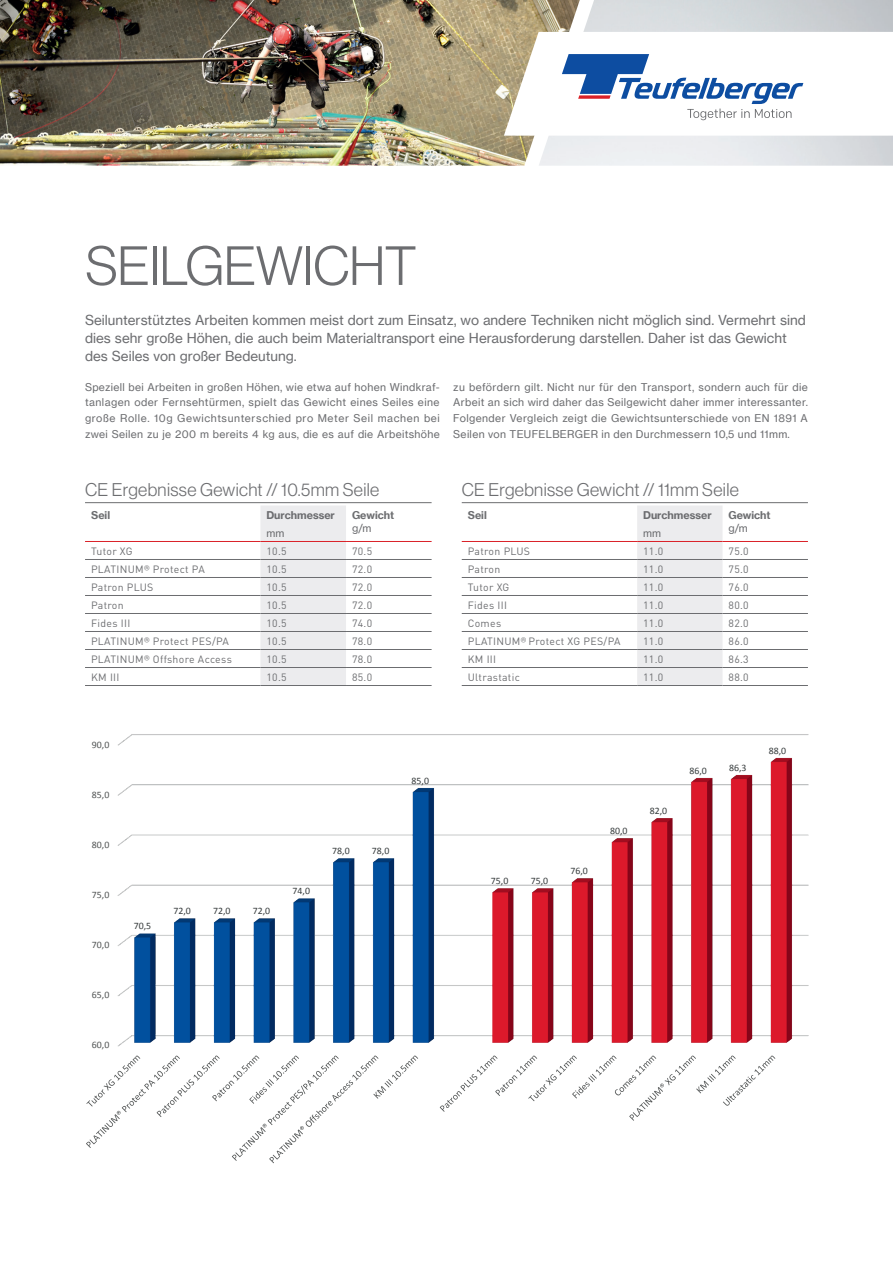
<style>
.page{position:relative;width:893px;height:1263px;background:#fff}
.page>*{position:absolute;margin:0;border:0;box-sizing:border-box;transform-origin:0 0}
.t1{font:54px "N Haas Grotesk DS Pro 45 Lt";letter-spacing:-.01em;color:#6c6d70}
.t2{font:18px "N Haas Grotesk DS Pro 45 Lt";letter-spacing:.02em;color:#6c6d70}
.t3{font:13.5px/18px "N Haas Grotesk TX Pro 55 Rg";color:#6c6d70}
.t4{font:10.5px/15.8px "N Haas Grotesk TX Pro 55 Rg";letter-spacing:.03em;color:#6c6d70;text-align:justify}
.t5{font:10.5px "DIN Pro";letter-spacing:.03em;color:#6c6d70}
.t6{font:10.5px "N Haas Grotesk TX Pro 75 Bd";color:#6c6d70}
.t7{font:9.9px "Calibri";color:#373c3d}
.t8{font:9.9px "Calibri";color:#515454}
.s1{font-family:"N Haas Grotesk DS Pro 45 Lt"}
</style>
<div class="page">
<img style="left:0;top:0;width:580px;height:166px">
<svg style="left:504px;top:32px;width:389px;height:104px"></svg>
<hr style="left:85px;top:502px;width:347px;height:1px;background:#6c6d70">
<div style="left:260px;top:506px;width:86px;height:179px;background:#ececee"></div>
<hr style="left:85px;top:595px;width:175px;height:1px;background:#6c6d70">
<hr style="left:260px;top:595px;width:86px;height:1px;background:#6c6d70">
<hr style="left:346px;top:595px;width:86px;height:1px;background:#6c6d70">
<hr style="left:85px;top:613px;width:175px;height:1px;background:#6c6d70">
<hr style="left:260px;top:613px;width:86px;height:1px;background:#6c6d70">
<hr style="left:346px;top:613px;width:86px;height:1px;background:#6c6d70">
<hr style="left:85px;top:631px;width:175px;height:1px;background:#6c6d70">
<hr style="left:260px;top:631px;width:86px;height:1px;background:#6c6d70">
<hr style="left:346px;top:631px;width:86px;height:1px;background:#6c6d70">
<hr style="left:85px;top:649px;width:175px;height:1px;background:#6c6d70">
<hr style="left:260px;top:649px;width:86px;height:1px;background:#6c6d70">
<hr style="left:346px;top:649px;width:86px;height:1px;background:#6c6d70">
<hr style="left:85px;top:559px;width:175px;height:1px;background:#6c6d70">
<hr style="left:260px;top:559px;width:86px;height:1px;background:#6c6d70">
<hr style="left:346px;top:559px;width:86px;height:1px;background:#6c6d70">
<hr style="left:85px;top:577px;width:175px;height:1px;background:#6c6d70">
<hr style="left:260px;top:577px;width:86px;height:1px;background:#6c6d70">
<hr style="left:346px;top:577px;width:86px;height:1px;background:#6c6d70">
<hr style="left:85px;top:667px;width:175px;height:1px;background:#6c6d70">
<hr style="left:260px;top:667px;width:86px;height:1px;background:#6c6d70">
<hr style="left:346px;top:667px;width:86px;height:1px;background:#6c6d70">
<hr style="left:85px;top:685px;width:175px;height:1px;background:#6c6d70">
<hr style="left:260px;top:685px;width:86px;height:1px;background:#6c6d70">
<hr style="left:346px;top:685px;width:86px;height:1px;background:#6c6d70">
<hr style="left:85px;top:541px;width:175px;height:1px;background:#da2128">
<hr style="left:260px;top:541px;width:86px;height:1px;background:#da2128">
<hr style="left:346px;top:541px;width:86px;height:1px;background:#da2128">
<hr style="left:462px;top:502px;width:346px;height:1px;background:#6c6d70">
<div style="left:637px;top:506px;width:85px;height:179px;background:#ececee"></div>
<hr style="left:462px;top:559px;width:175px;height:1px;background:#6c6d70">
<hr style="left:637px;top:559px;width:85px;height:1px;background:#6c6d70">
<hr style="left:722px;top:559px;width:86px;height:1px;background:#6c6d70">
<hr style="left:462px;top:577px;width:175px;height:1px;background:#6c6d70">
<hr style="left:637px;top:577px;width:85px;height:1px;background:#6c6d70">
<hr style="left:722px;top:577px;width:86px;height:1px;background:#6c6d70">
<hr style="left:462px;top:631px;width:175px;height:1px;background:#6c6d70">
<hr style="left:637px;top:631px;width:85px;height:1px;background:#6c6d70">
<hr style="left:722px;top:631px;width:86px;height:1px;background:#6c6d70">
<hr style="left:462px;top:649px;width:175px;height:1px;background:#6c6d70">
<hr style="left:637px;top:649px;width:85px;height:1px;background:#6c6d70">
<hr style="left:722px;top:649px;width:86px;height:1px;background:#6c6d70">
<hr style="left:462px;top:667px;width:175px;height:1px;background:#6c6d70">
<hr style="left:637px;top:667px;width:85px;height:1px;background:#6c6d70">
<hr style="left:722px;top:667px;width:86px;height:1px;background:#6c6d70">
<hr style="left:462px;top:685px;width:175px;height:1px;background:#6c6d70">
<hr style="left:637px;top:685px;width:85px;height:1px;background:#6c6d70">
<hr style="left:722px;top:685px;width:86px;height:1px;background:#6c6d70">
<hr style="left:462px;top:595px;width:175px;height:1px;background:#6c6d70">
<hr style="left:637px;top:595px;width:85px;height:1px;background:#6c6d70">
<hr style="left:722px;top:595px;width:86px;height:1px;background:#6c6d70">
<hr style="left:462px;top:613px;width:175px;height:1px;background:#6c6d70">
<hr style="left:637px;top:613px;width:85px;height:1px;background:#6c6d70">
<hr style="left:722px;top:613px;width:86px;height:1px;background:#6c6d70">
<hr style="left:462px;top:541px;width:175px;height:1px;background:#da2128">
<hr style="left:637px;top:541px;width:85px;height:1px;background:#da2128">
<hr style="left:722px;top:541px;width:86px;height:1px;background:#da2128">
<svg style="left:86px;top:734px;width:723px;height:430px"></svg>
<h1 class="t1" style="left:85px;top:236px;width:332px">SEILGEWICHT</h1>
<p class="t3" style="left:85px;top:311px;width:722px">Seilunterstütztes Arbeiten kommen meist dort zum Einsatz, wo andere Techniken nicht möglich sind. Vermehrt sind dies sehr große Höhen, die auch beim Materialtransport eine Herausforderung darstellen. Daher ist das Gewicht des Seiles von großer Bedeutung.</p>
<p class="t4" style="left:85px;top:379px;width:356px">Speziell bei Arbeiten in großen Höhen, wie etwa auf hohen Windkraf&shy;tanlagen oder Fernsehtürmen, spielt das Gewicht eines Seiles eine große Rolle. 10g Gewichtsunterschied pro Meter Seil machen bei zwei Seilen zu je 200 m bereits 4 kg aus, die es auf die Arbeitshöhe</p>
<p class="t4" style="left:453px;top:379px;width:356px">zu befördern gilt. Nicht nur für den Transport, sondern auch für die Arbeit an sich wird daher das Seilgewicht daher immer interessanter.<br>Folgender Vergleich zeigt die Gewichtsunterschiede von EN 1891 A Seilen von TEUFELBERGER in den Durchmessern 10,5 und 11mm.</p>
<h2 class="t2" style="left:85px;top:480px;width:296px">CE Ergebnisse Gewicht // 10.5mm Seile</h2>
<p class="t6" style="left:91px;top:508px;width:21px">Seil</p>
<p class="t6" style="left:266px;top:508px;width:70px">Durchmesser</p>
<p class="t4" style="left:266px;top:525px;width:19px">mm</p>
<p class="t6" style="left:352px;top:508px;width:44px">Gewicht</p>
<p class="t4" style="left:352px;top:521px;width:21px">g/m</p>
<p class="t5" style="left:91px;top:543px;width:43px">Tutor XG</p>
<p class="t5" style="left:266px;top:543px;width:22px">10.5</p>
<p class="t5" style="left:352px;top:543px;width:22px">70.5</p>
<p class="t5" style="left:91px;top:561px;width:115px">PLATINUM<span class="s1">®</span> Protect PA</p>
<p class="t5" style="left:266px;top:561px;width:22px">10.5</p>
<p class="t5" style="left:352px;top:561px;width:22px">72.0</p>
<p class="t5" style="left:91px;top:579px;width:64px">Patron PLUS</p>
<p class="t5" style="left:266px;top:579px;width:22px">10.5</p>
<p class="t5" style="left:352px;top:579px;width:22px">72.0</p>
<p class="t5" style="left:91px;top:597px;width:34px">Patron</p>
<p class="t5" style="left:266px;top:597px;width:22px">10.5</p>
<p class="t5" style="left:352px;top:597px;width:22px">72.0</p>
<p class="t5" style="left:91px;top:615px;width:41px">Fides III</p>
<p class="t5" style="left:266px;top:615px;width:22px">10.5</p>
<p class="t5" style="left:352px;top:615px;width:22px">74.0</p>
<p class="t5" style="left:91px;top:633px;width:139px">PLATINUM<span class="s1">®</span> Protect PES/PA</p>
<p class="t5" style="left:266px;top:633px;width:22px">10.5</p>
<p class="t5" style="left:352px;top:633px;width:22px">78.0</p>
<p class="t5" style="left:91px;top:651px;width:142px">PLATINUM<span class="s1">®</span> Offshore Access</p>
<p class="t5" style="left:266px;top:651px;width:22px">10.5</p>
<p class="t5" style="left:352px;top:651px;width:22px">78.0</p>
<p class="t5" style="left:91px;top:669px;width:30px">KM III</p>
<p class="t5" style="left:266px;top:669px;width:22px">10.5</p>
<p class="t5" style="left:352px;top:669px;width:22px">85.0</p>
<p class="t8" style="left:92px;top:738px;width:19px">90,0</p>
<p class="t8" style="left:92px;top:788px;width:19px">85,0</p>
<p class="t8" style="left:92px;top:838px;width:19px">80,0</p>
<p class="t8" style="left:92px;top:888px;width:19px">75,0</p>
<p class="t8" style="left:92px;top:938px;width:19px">70,0</p>
<p class="t8" style="left:92px;top:988px;width:19px">65,0</p>
<p class="t8" style="left:92px;top:1038px;width:19px">60,0</p>
<p class="t7" style="left:412px;top:774px;width:19px">85,0</p>
<p class="t7" style="left:134px;top:919px;width:19px">70,5</p>
<p class="t7" style="left:173px;top:904px;width:19px">72,0</p>
<p class="t7" style="left:213px;top:904px;width:19px">72,0</p>
<p class="t7" style="left:253px;top:904px;width:19px">72,0</p>
<p class="t7" style="left:292px;top:884px;width:19px">74,0</p>
<p class="t7" style="left:332px;top:844px;width:19px">78,0</p>
<p class="t7" style="left:372px;top:844px;width:19px">78,0</p>
<h2 class="t2" style="left:462px;top:480px;width:279px">CE Ergebnisse Gewicht // 11mm Seile</h2>
<p class="t6" style="left:468px;top:508px;width:21px">Seil</p>
<p class="t6" style="left:643px;top:508px;width:70px">Durchmesser</p>
<p class="t4" style="left:643px;top:525px;width:19px">mm</p>
<p class="t6" style="left:728px;top:508px;width:44px">Gewicht</p>
<p class="t4" style="left:728px;top:521px;width:21px">g/m</p>
<p class="t5" style="left:468px;top:543px;width:64px">Patron PLUS</p>
<p class="t5" style="left:643px;top:543px;width:22px">11.0</p>
<p class="t5" style="left:728px;top:543px;width:22px">75.0</p>
<p class="t5" style="left:468px;top:561px;width:34px">Patron</p>
<p class="t5" style="left:643px;top:561px;width:22px">11.0</p>
<p class="t5" style="left:728px;top:561px;width:22px">75.0</p>
<p class="t5" style="left:468px;top:579px;width:43px">Tutor XG</p>
<p class="t5" style="left:643px;top:579px;width:22px">11.0</p>
<p class="t5" style="left:728px;top:579px;width:22px">76.0</p>
<p class="t5" style="left:468px;top:597px;width:41px">Fides III</p>
<p class="t5" style="left:643px;top:597px;width:22px">11.0</p>
<p class="t5" style="left:728px;top:597px;width:22px">80.0</p>
<p class="t5" style="left:468px;top:615px;width:35px">Comes</p>
<p class="t5" style="left:643px;top:615px;width:22px">11.0</p>
<p class="t5" style="left:728px;top:615px;width:22px">82.0</p>
<p class="t5" style="left:468px;top:633px;width:154px">PLATINUM<span class="s1">®</span> Protect XG PES/PA</p>
<p class="t5" style="left:643px;top:633px;width:22px">11.0</p>
<p class="t5" style="left:728px;top:633px;width:22px">86.0</p>
<p class="t5" style="left:468px;top:651px;width:30px">KM III</p>
<p class="t5" style="left:643px;top:651px;width:22px">11.0</p>
<p class="t5" style="left:728px;top:651px;width:22px">86.3</p>
<p class="t5" style="left:468px;top:669px;width:54px">Ultrastatic</p>
<p class="t5" style="left:643px;top:669px;width:22px">11.0</p>
<p class="t5" style="left:728px;top:669px;width:22px">88.0</p>
<p class="t7" style="left:491px;top:874px;width:19px">75,0</p>
<p class="t7" style="left:531px;top:874px;width:19px">75,0</p>
<p class="t7" style="left:570px;top:864px;width:19px">76,0</p>
<p class="t7" style="left:610px;top:824px;width:19px">80,0</p>
<p class="t7" style="left:650px;top:804px;width:19px">82,0</p>
<p class="t7" style="left:689px;top:764px;width:19px">86,0</p>
<p class="t7" style="left:729px;top:761px;width:19px">86,3</p>
<p class="t7" style="left:769px;top:744px;width:19px">88,0</p>
</div>
